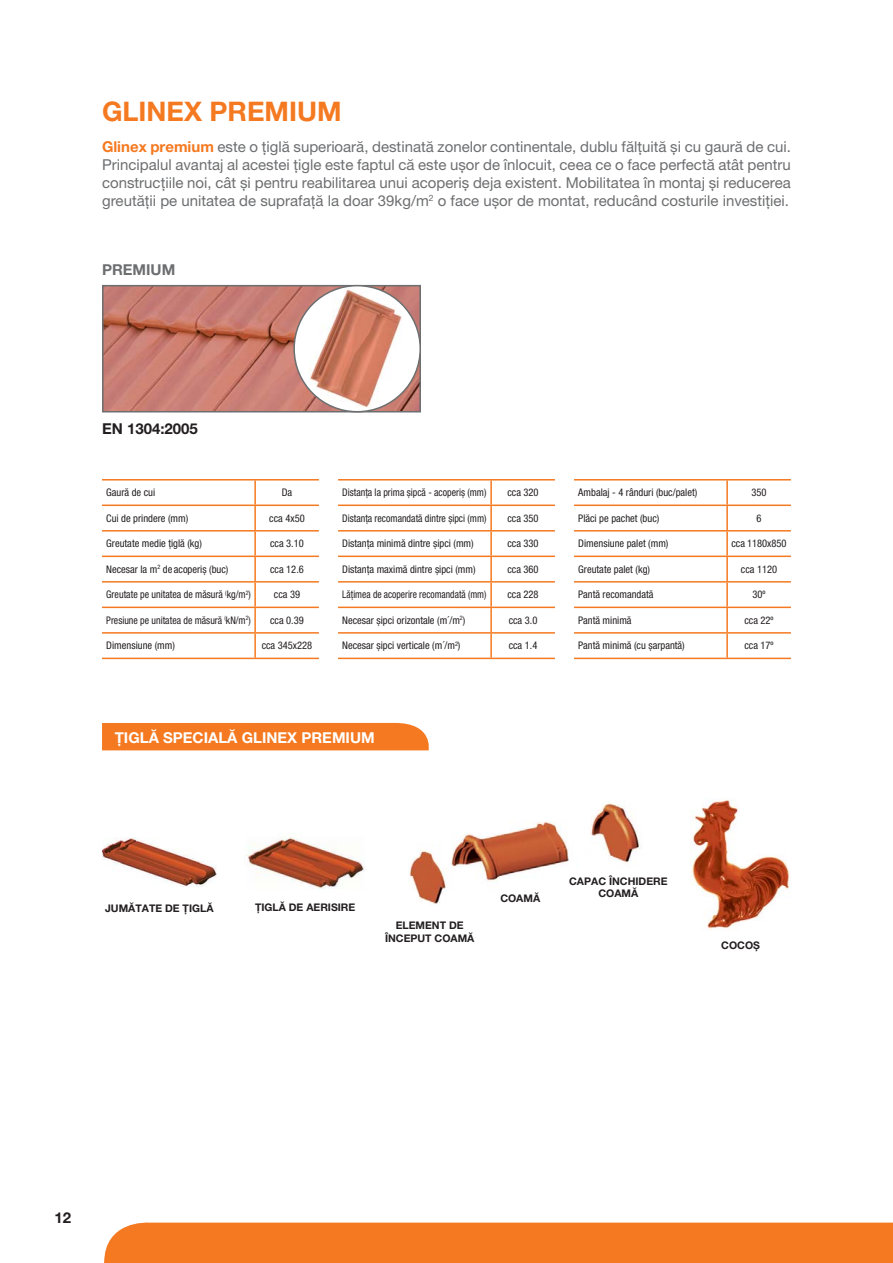
<style>
.page{position:relative;width:893px;height:1263px;background:#fff}
.page>*{position:absolute;margin:0;border:0;box-sizing:border-box;transform-origin:0 0}
.t1{font:700 27px "Helvetica Neue LT Pro";color:#f47920}
.t2{font:15px/18px "Helvetica Neue LT Pro";color:#6d6e70;text-align:justify}
.t3{font:700 15px "Helvetica Neue LT Pro";color:#fff}
.t4{font:700 15px "Helvetica Neue LT Pro";color:#231f20}
.t5{font:700 15px "Helvetica Neue LT Pro";color:#6d6e70}
.t6{font:condensed 10.5px "Helvetica Neue LT Pro";color:#231f20}
.t7{font:condensed 10.5px "Helvetica Neue LT Pro";color:#231f20;scale:.94 1}
.t8{font:700 10.5px/12.6px "Helvetica Neue LT Pro";color:#231f20;text-align:center}
.t9{font:condensed 10.5px "Helvetica Neue LT Pro";color:#231f20;scale:.95 1}
.t10{font:condensed 10.5px "Helvetica Neue LT Pro";color:#231f20;scale:.91 1}
.s1{font-weight:700;color:#f47920}
</style>
<div class="page">
<div style="left:104px;top:1222px;width:789px;height:41px;background:#f47920"></div>
<hr style="left:102px;top:479px;width:217px;height:1px;background:#f47920">
<hr style="left:254px;top:480px;width:2px;height:24px;background:#f47920">
<hr style="left:102px;top:504px;width:217px;height:2px;background:#f47920">
<hr style="left:254px;top:506px;width:2px;height:24px;background:#f47920">
<hr style="left:102px;top:530px;width:217px;height:1px;background:#f47920">
<hr style="left:254px;top:531px;width:2px;height:25px;background:#f47920">
<hr style="left:102px;top:556px;width:217px;height:1px;background:#f47920">
<hr style="left:254px;top:557px;width:2px;height:24px;background:#f47920">
<hr style="left:102px;top:581px;width:217px;height:2px;background:#f47920">
<hr style="left:254px;top:583px;width:2px;height:24px;background:#f47920">
<hr style="left:102px;top:607px;width:217px;height:1px;background:#f47920">
<hr style="left:254px;top:608px;width:2px;height:24px;background:#f47920">
<hr style="left:102px;top:632px;width:217px;height:2px;background:#f47920">
<hr style="left:254px;top:634px;width:2px;height:24px;background:#f47920">
<hr style="left:102px;top:658px;width:217px;height:1px;background:#f47920">
<hr style="left:338px;top:479px;width:217px;height:1px;background:#f47920">
<hr style="left:490px;top:480px;width:2px;height:24px;background:#f47920">
<hr style="left:338px;top:504px;width:217px;height:2px;background:#f47920">
<hr style="left:490px;top:506px;width:2px;height:24px;background:#f47920">
<hr style="left:338px;top:530px;width:217px;height:1px;background:#f47920">
<hr style="left:490px;top:531px;width:2px;height:25px;background:#f47920">
<hr style="left:338px;top:556px;width:217px;height:1px;background:#f47920">
<hr style="left:490px;top:557px;width:2px;height:24px;background:#f47920">
<hr style="left:338px;top:581px;width:217px;height:2px;background:#f47920">
<hr style="left:490px;top:583px;width:2px;height:24px;background:#f47920">
<hr style="left:338px;top:607px;width:217px;height:1px;background:#f47920">
<hr style="left:490px;top:608px;width:2px;height:24px;background:#f47920">
<hr style="left:338px;top:632px;width:217px;height:2px;background:#f47920">
<hr style="left:490px;top:634px;width:2px;height:24px;background:#f47920">
<hr style="left:338px;top:658px;width:217px;height:1px;background:#f47920">
<hr style="left:574px;top:479px;width:217px;height:1px;background:#f47920">
<hr style="left:726px;top:480px;width:2px;height:24px;background:#f47920">
<hr style="left:574px;top:504px;width:217px;height:2px;background:#f47920">
<hr style="left:726px;top:506px;width:2px;height:24px;background:#f47920">
<hr style="left:574px;top:530px;width:217px;height:1px;background:#f47920">
<hr style="left:726px;top:531px;width:2px;height:25px;background:#f47920">
<hr style="left:574px;top:556px;width:217px;height:1px;background:#f47920">
<hr style="left:726px;top:557px;width:2px;height:24px;background:#f47920">
<hr style="left:574px;top:581px;width:217px;height:2px;background:#f47920">
<hr style="left:726px;top:583px;width:2px;height:24px;background:#f47920">
<hr style="left:574px;top:607px;width:217px;height:1px;background:#f47920">
<hr style="left:726px;top:608px;width:2px;height:24px;background:#f47920">
<hr style="left:574px;top:632px;width:217px;height:2px;background:#f47920">
<hr style="left:726px;top:634px;width:2px;height:24px;background:#f47920">
<hr style="left:574px;top:658px;width:217px;height:1px;background:#f47920">
<img style="left:105px;top:288px;width:313px;height:121px">
<div style="left:102px;top:285px;width:319px;height:127px;border:2px solid #6d6e70"></div>
<div style="left:294px;top:286px;width:126px;height:126px;background:#fff;border-radius:50%"></div>
<img style="left:310px;top:287px;width:95px;height:123px">
<div style="left:102px;top:723px;width:327px;height:27px;background:#f47920"></div>
<img style="left:409px;top:803px;width:232px;height:101px">
<img style="left:247px;top:836px;width:118px;height:53px">
<img style="left:102px;top:837px;width:115px;height:50px">
<img style="left:690px;top:799px;width:101px;height:132px">
<h1 class="t1" style="left:102px;top:102px;width:241px">GLINEX PREMIUM</h1>
<p class="t2" style="left:102px;top:140px;width:690px"><span class="s1">Glinex premium</span> este o țiglă superioară, destinată zonelor continentale, dublu fălțuită și cu gaură de cui.<br>Principalul avantaj al acestei țigle este faptul că este ușor de înlocuit, ceea ce o face perfectă atât pentru construcțiile noi, cât și pentru reabilitarea unui acoperiș deja existent. Mobilitatea în montaj și reducerea greutății pe unitatea de suprafață la doar 39kg/m<sup>2</sup> o face ușor de montat, reducând costurile investiției.</p>
<h2 class="t5" style="left:102px;top:265px;width:75px">PREMIUM</h2>
<h2 class="t4" style="left:102px;top:423px;width:97px">EN 1304:2005</h2>
<p class="t6" style="left:106px;top:489px;width:50px">Gaură de cui</p>
<p class="t6" style="left:282px;top:489px;width:12px">Da</p>
<p class="t6" style="left:106px;top:514px;width:84px">Cui de prindere (mm)</p>
<p class="t6" style="left:269px;top:514px;width:37px">cca 4x50</p>
<p class="t6" style="left:106px;top:540px;width:97px">Greutate medie țiglă (kg)</p>
<p class="t6" style="left:270px;top:540px;width:35px">cca 3.10</p>
<p class="t6" style="left:106px;top:565px;width:124px">Necesar la m<sup>2</sup> de acoperiș (buc)</p>
<p class="t6" style="left:270px;top:565px;width:35px">cca 12.6</p>
<p class="t9" style="left:106px;top:591px;width:154px">Greutate pe unitatea de măsură <sup>(</sup>kg/m<sup>2</sup>)</p>
<p class="t6" style="left:274px;top:591px;width:28px">cca 39</p>
<p class="t7" style="left:106px;top:616px;width:155px">Presiune pe unitatea de măsură <sup>(</sup>kN/m<sup>2</sup>)</p>
<p class="t6" style="left:270px;top:616px;width:35px">cca 0.39</p>
<p class="t6" style="left:106px;top:642px;width:70px">Dimensiune (mm)</p>
<p class="t6" style="left:262px;top:642px;width:52px">cca 345x228</p>
<p class="t7" style="left:342px;top:489px;width:155px">Distanța la prima șipcă - acoperiș (mm)</p>
<p class="t6" style="left:507px;top:489px;width:33px">cca 320</p>
<p class="t7" style="left:342px;top:514px;width:155px">Distanța recomandată dintre șipci (mm)</p>
<p class="t6" style="left:507px;top:514px;width:33px">cca 350</p>
<p class="t6" style="left:342px;top:540px;width:133px">Distanța minimă dintre șipci (mm)</p>
<p class="t6" style="left:507px;top:540px;width:33px">cca 330</p>
<p class="t6" style="left:342px;top:565px;width:135px">Distanța maximă dintre șipci (mm)</p>
<p class="t6" style="left:507px;top:565px;width:33px">cca 360</p>
<p class="t10" style="left:342px;top:591px;width:160px">Lățimea de acoperire recomandată (mm)</p>
<p class="t6" style="left:507px;top:591px;width:33px">cca 228</p>
<p class="t6" style="left:342px;top:616px;width:125px">Necesar șipci orizontale (m´/m<sup>2</sup>)</p>
<p class="t6" style="left:509px;top:616px;width:30px">cca 3.0</p>
<p class="t6" style="left:342px;top:642px;width:120px">Necesar șipci verticale (m´/m<sup>2</sup>)</p>
<p class="t6" style="left:509px;top:642px;width:30px">cca 1.4</p>
<h2 class="t3" style="left:115px;top:732px;width:261px">ȚIGLĂ SPECIALĂ GLINEX PREMIUM</h2>
<p class="t6" style="left:578px;top:489px;width:120px">Ambalaj - 4 rânduri (buc/palet)</p>
<p class="t6" style="left:751px;top:489px;width:17px">350</p>
<p class="t6" style="left:578px;top:514px;width:83px">Plăci pe pachet (buc)</p>
<p class="t6" style="left:756px;top:514px;width:7px">6</p>
<p class="t6" style="left:578px;top:540px;width:92px">Dimensiune palet (mm)</p>
<p class="t6" style="left:731px;top:540px;width:57px">cca 1180x850</p>
<p class="t6" style="left:578px;top:565px;width:73px">Greutate palet (kg)</p>
<p class="t6" style="left:741px;top:565px;width:38px">cca 1120</p>
<p class="t6" style="left:578px;top:591px;width:77px">Pantă recomandată</p>
<p class="t6" style="left:752px;top:591px;width:15px">30º</p>
<p class="t6" style="left:578px;top:616px;width:55px">Pantă minimă</p>
<p class="t6" style="left:744px;top:616px;width:31px">cca 22º</p>
<p class="t6" style="left:578px;top:642px;width:108px">Pantă minimă (cu șarpantă)</p>
<p class="t6" style="left:744px;top:642px;width:31px">cca 17º</p>
<p class="t8" style="left:105px;top:903px;width:110px">JUMĂTATE DE ȚIGLĂ</p>
<p class="t8" style="left:255px;top:902px;width:102px">ȚIGLĂ DE AERISIRE</p>
<p class="t8" style="left:385px;top:920px;width:91px">ELEMENT DE<br>ÎNCEPUT COAMĂ</p>
<p class="t8" style="left:500px;top:893px;width:41px">COAMĂ</p>
<p class="t8" style="left:569px;top:876px;width:100px">CAPAC ÎNCHIDERE<br>COAMĂ</p>
<p class="t8" style="left:721px;top:940px;width:40px">COCOȘ</p>
<h2 class="t4" style="left:54px;top:1212px;width:18px">12</h2>
</div>
